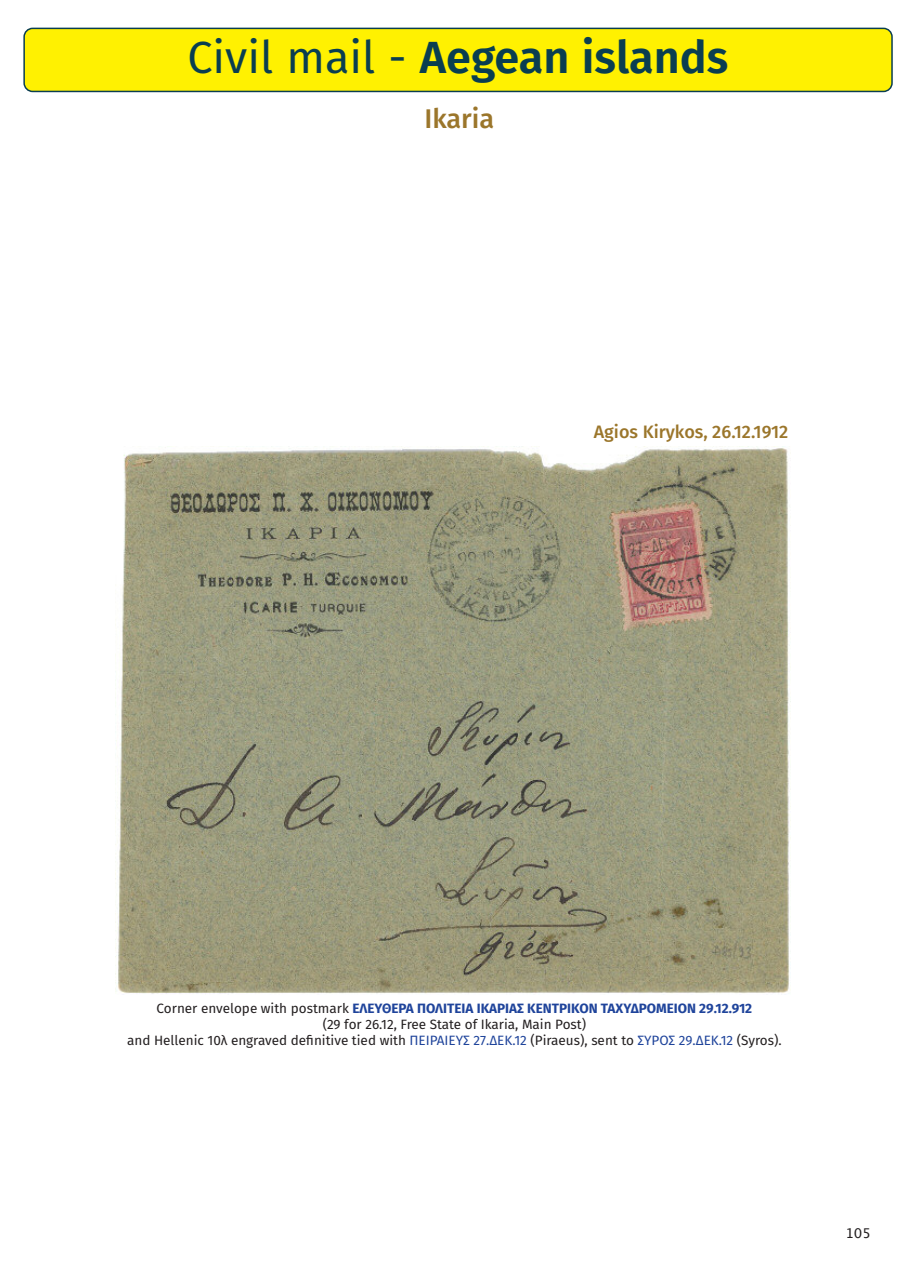
<style>
.page{position:relative;width:914px;height:1263px;background:#fff}
.page>*{position:absolute;margin:0;border:0;box-sizing:border-box;transform-origin:0 0}
.t1{font:600 45px "Fira Sans";color:#0a3e50}
.t2{font:500 27px "Fira Sans";color:#9b762b}
.t3{font:500 18px "Fira Sans";color:#9b762b}
.t4{font:13.5px/16.2px "Fira Sans";color:#231f20;text-align:center}
.t5{font:13.5px "Lucida Grande";color:#231f20}
.s1{font-weight:400}
.s2{font-weight:700;color:#1f449b}
.s3{color:#1f449b}
</style>
<div class="page">
<div style="left:24px;top:28px;width:868px;height:63px;background:#fff101;border-radius:9px"></div>
<div style="left:23px;top:28px;width:869px;height:64px;border:2px solid #0a3e50;border-radius:9px"></div>
<img style="left:116px;top:448px;width:675px;height:546px">
<h1 class="t1" style="left:187px;top:39px;width:542px"><span class="s1">Civil mail -</span> Aegean islands</h1>
<h2 class="t2" style="left:424px;top:108px;width:71px">Ikaria</h2>
<h3 class="t3" style="left:594px;top:425px;width:196px">Agios Kirykos, 26.12.1912</h3>
<p class="t4" style="left:127px;top:1001px;width:656px">Corner envelope with postmark <span class="s2">ΕΛΕΥΘΕΡΑ ΠΟΛΙΤΕΙΑ ΙΚΑΡΙΑΣ ΚΕΝΤΡΙΚΟΝ ΤΑΧΥΔΡΟΜΕΙΟΝ 29.12.912<br></span>(29 for 26.12, Free State of Ikaria, Main Post)<br>and Hellenic 10λ engraved definitive tied with <span class="s3">ΠΕΙΡΑΙΕΥΣ 27.ΔΕΚ.12</span> (Piraeus), sent to <span class="s3">ΣΥΡΟΣ 29.ΔΕΚ.12</span> (Syros).</p>
<p class="t5" style="left:845px;top:1225px;width:27px">105</p>
</div>
